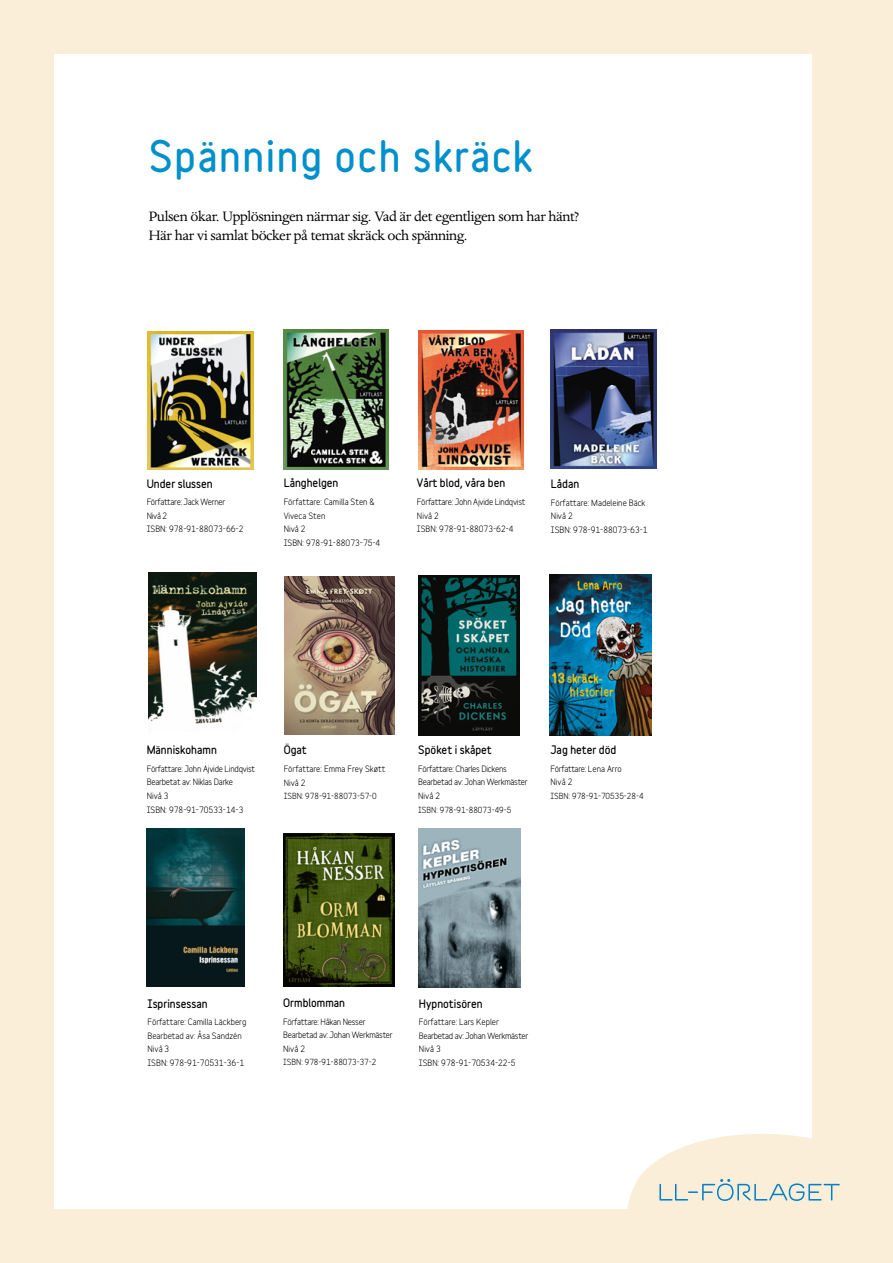
<style>
.page{position:relative;width:893px;height:1263px;background:#fbeed8}
.page>*{position:absolute;margin:0;border:0;box-sizing:border-box;transform-origin:0 0}
.Rubrik_temasidor{font:900 39px "Variable";letter-spacing:.04em;color:#0090cb}
.Brödtext_om_bok{font:15.75px/19.5px "Dante MT Std";letter-spacing:-.025em;color:#000}
.Titlar_temasidor{font:900 10.5px "Variable";color:#000}
.Info_om_bok_temasidor{font:700 8.25px/13.5px "Variable";color:#000}
.Info_om_bok_temasidor-2{font:700 8.25px/13.5px "Variable";letter-spacing:-.03em;color:#000}
.Info_om_bok_temasidor-3{font:700 8.25px/13.5px "Variable";letter-spacing:-.025em;color:#000}
.Titlar_temasidor-2{font:700 8.25px/13.5px "Variable";color:#000}
.Info_om_bok_temasidor-4{font:700 8.25px/13.5px "Variable";letter-spacing:-.035em;color:#000}
.Info_om_bok_temasidor-5{font:700 7.95px "Variable";color:#000}
.Titlar_temasidor-3{font:700 7.95px "Variable";color:#000}
</style>
<div class="page">
<div style="left:54px;top:54px;width:757px;height:1155px;background:#fff"></div>
<svg style="left:627px;top:1122px;width:213px;height:87px"></svg>
<img style="left:284px;top:330px;width:105px;height:139px">
<img style="left:418px;top:330px;width:105px;height:139px">
<img style="left:551px;top:329px;width:106px;height:139px">
<img style="left:149px;top:572px;width:107px;height:152px">
<img style="left:147px;top:331px;width:106px;height:139px">
<img style="left:147px;top:828px;width:98px;height:159px">
<img style="left:283px;top:833px;width:111px;height:153px">
<img style="left:419px;top:828px;width:102px;height:160px">
<img style="left:284px;top:576px;width:111px;height:159px">
<img style="left:418px;top:575px;width:102px;height:161px">
<img style="left:549px;top:574px;width:102px;height:162px">
<h1 class="Rubrik_temasidor" style="left:149px;top:126px;width:385px">Spänning och skräck</h1>
<p class="Brödtext_om_bok" style="left:149px;top:207px;width:432px">Pulsen ökar. Upplösningen närmar sig. Vad är det egentligen som har hänt?<br>Här har vi samlat böcker på temat skräck och spänning.</p>
<p class="Titlar_temasidor" style="left:147px;top:475px;width:68px">Under slussen</p>
<p class="Info_om_bok_temasidor-4" style="left:147px;top:495px;width:80px">Författare: Jack Werner<br>Nivå 2</p>
<p class="Info_om_bok_temasidor" style="left:147px;top:522px;width:98px">ISBN: 978-91-88073-66-2</p>
<p class="Titlar_temasidor" style="left:284px;top:475px;width:56px">Långhelgen</p>
<p class="Info_om_bok_temasidor" style="left:284px;top:494px;width:93px">Författare: Camilla Sten &amp;<br>Viveca Sten<br>Nivå 2</p>
<p class="Info_om_bok_temasidor" style="left:284px;top:535px;width:98px">ISBN: 978-91-88073-75-4</p>
<p class="Titlar_temasidor" style="left:417px;top:475px;width:90px">Vårt blod, våra ben</p>
<p class="Info_om_bok_temasidor-3" style="left:417px;top:494px;width:110px">Författare: John Ajvide Lindqvist<br>Nivå 2</p>
<p class="Info_om_bok_temasidor" style="left:417px;top:521px;width:98px">ISBN: 978-91-88073-62-4</p>
<p class="Titlar_temasidor" style="left:551px;top:476px;width:30px">Lådan</p>
<p class="Info_om_bok_temasidor" style="left:551px;top:495px;width:98px">Författare: Madeleine Bäck<br>Nivå 2<br>ISBN: 978-91-88073-63-1</p>
<p class="Titlar_temasidor" style="left:147px;top:742px;width:72px">Människohamn</p>
<p class="Info_om_bok_temasidor-3" style="left:147px;top:761px;width:110px">Författare: John Ajvide Lindqvist<br>Bearbetat av: Niklas Darke<br>Nivå 3</p>
<p class="Info_om_bok_temasidor" style="left:147px;top:802px;width:98px">ISBN: 978-91-70533-14-3</p>
<p class="Titlar_temasidor" style="left:284px;top:742px;width:25px">Ögat</p>
<p class="Titlar_temasidor-2" style="left:284px;top:761px;width:103px">Författare: Emma Frey Skøtt<br>Nivå 2</p>
<p class="Titlar_temasidor-3" style="left:284px;top:789px;width:95px">ISBN: 978-91-88073-57-0</p>
<p class="Titlar_temasidor" style="left:418px;top:742px;width:75px">Spöket i skåpet</p>
<p class="Info_om_bok_temasidor-2" style="left:418px;top:761px;width:111px">Författare: Charles Dickens<br>Bearbetad av: Johan Werkmäster<br>Nivå 2</p>
<p class="Info_om_bok_temasidor-5" style="left:418px;top:803px;width:95px">ISBN: 978-91-88073-49-5</p>
<p class="Titlar_temasidor" style="left:550px;top:742px;width:67px">Jag heter död</p>
<p class="Info_om_bok_temasidor" style="left:550px;top:761px;width:73px">Författare: Lena Arro<br>Nivå 2</p>
<p class="Info_om_bok_temasidor-5" style="left:550px;top:789px;width:95px">ISBN: 978-91-70535-28-4</p>
<p class="Titlar_temasidor" style="left:148px;top:995px;width:62px">Isprinsessan</p>
<p class="Info_om_bok_temasidor" style="left:148px;top:1014px;width:100px">Författare: Camilla Läckberg<br>Bearbetad av: Åsa Sandzén<br>Nivå 3</p>
<p class="Info_om_bok_temasidor" style="left:148px;top:1055px;width:98px">ISBN: 978-91-70531-36-1</p>
<p class="Titlar_temasidor" style="left:283px;top:995px;width:63px">Ormblomman</p>
<p class="Info_om_bok_temasidor-2" style="left:283px;top:1014px;width:111px">Författare: Håkan Nesser<br>Bearbetad av: Johan Werkmäster<br>Nivå 2</p>
<p class="Info_om_bok_temasidor-5" style="left:283px;top:1055px;width:95px">ISBN: 978-91-88073-37-2</p>
<p class="Titlar_temasidor" style="left:419px;top:995px;width:65px">Hypnotisören</p>
<p class="Info_om_bok_temasidor" style="left:419px;top:1014px;width:111px">Författare: Lars Kepler<br>Bearbetad av: Johan Werkmäster<br>Nivå 3<br>ISBN: 978-91-70534-22-5</p>
</div>
